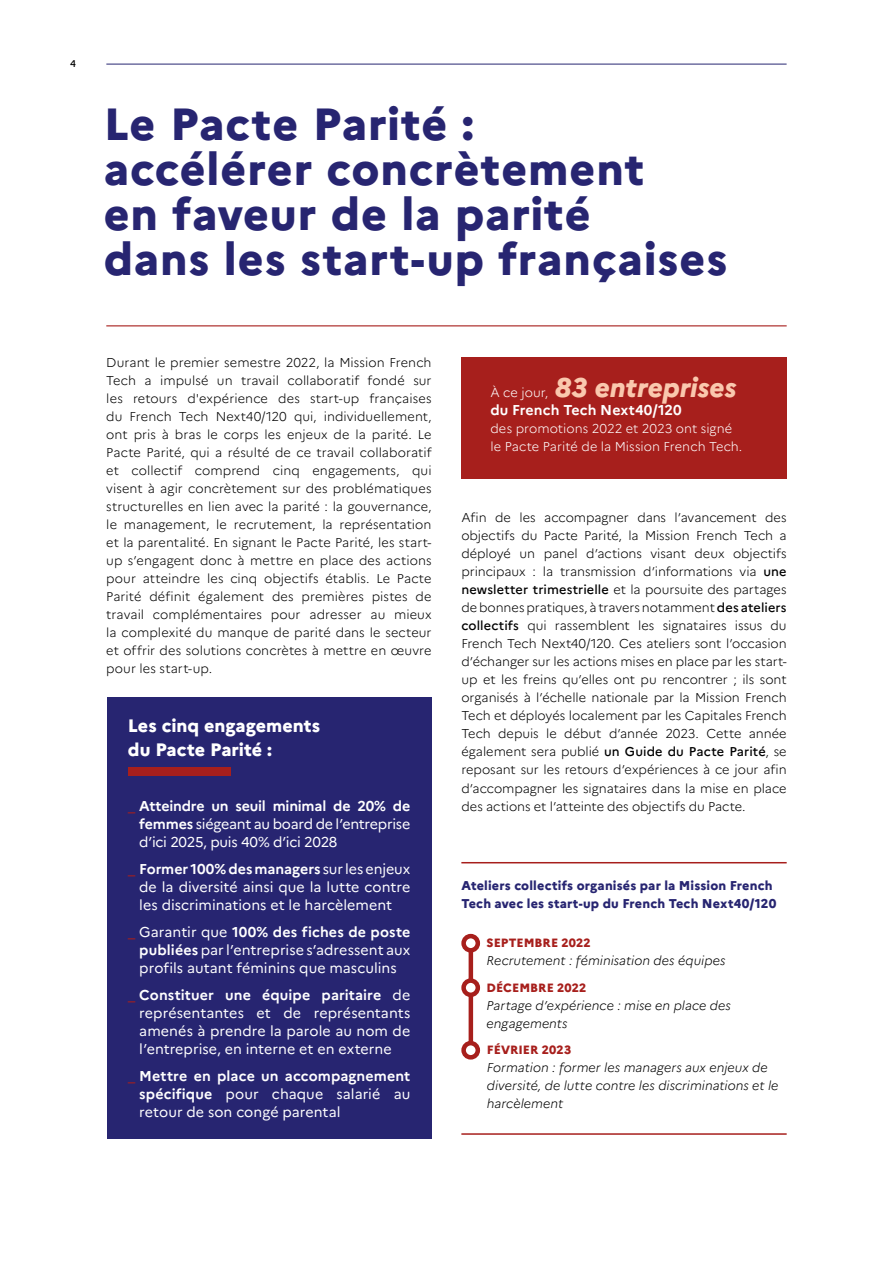
<style>
.page{position:relative;width:893px;height:1263px;background:#fff}
.page>*{position:absolute;margin:0;border:0;box-sizing:border-box;transform-origin:0 0}
.t1{font:800 45px/45px "Marianne";letter-spacing:.02em;color:#272571}
.t2{font:italic 800 27px "Marianne";letter-spacing:-.005em;color:#fac8ae}
.t3{font:800 18px/24px "Marianne";color:#fff}
.t4{font:14.25px/18px "Marianne";color:#fff;text-align:justify}
.t5{font:700 14.25px "Marianne";letter-spacing:.005em;color:#fff}
.t6{font:300 12.75px/18px "Marianne";color:#000;text-align:justify}
.t7{font:italic 300 12.75px/18px "Marianne";letter-spacing:.005em;color:#000}
.t8{font:800 12.75px/18px "Marianne";letter-spacing:.015em;color:#272571}
.t9{font:300 12.75px/18px "Marianne";letter-spacing:.005em;color:#fff}
.t10{font:800 12px "Marianne";letter-spacing:.005em;color:#a71f1c}
.t11{font:500 9.75px "Marianne";color:#000}
.s1{color:#a71f1c}
.s2{font-weight:700}
.s3{font-weight:300;font-style:normal;font-size:12.75px;color:#fff}
.s4{font-weight:500}
</style>
<div class="page">
<hr style="left:106px;top:64px;width:681px;height:1px;background:#272571">
<hr style="left:469px;top:946px;width:4px;height:108px;background:#a71f1c">
<hr style="left:461px;top:862px;width:326px;height:1px;background:#a71f1c">
<hr style="left:461px;top:1133px;width:326px;height:2px;background:#a71f1c">
<div style="left:461px;top:357px;width:326px;height:121px;background:#a71f1c"></div>
<svg style="left:464px;top:936px;width:14px;height:14px"></svg>
<div style="left:461px;top:934px;width:19px;height:18px;border:4px solid #a71f1c;border-radius:50%"></div>
<svg style="left:464px;top:981px;width:14px;height:14px"></svg>
<div style="left:461px;top:978px;width:19px;height:19px;border:4px solid #a71f1c;border-radius:50%"></div>
<svg style="left:464px;top:1043px;width:14px;height:14px"></svg>
<div style="left:461px;top:1041px;width:19px;height:18px;border:4px solid #a71f1c;border-radius:50%"></div>
<div style="left:107px;top:697px;width:325px;height:441px;background:#272571"></div>
<div style="left:128px;top:767px;width:102px;height:8px;background:#a71f1c"></div>
<hr style="left:106px;top:325px;width:681px;height:1px;background:#a71f1c">
<p class="t11" style="left:70px;top:56px;width:7px">4</p>
<h1 class="t1" style="left:104px;top:98px;width:625px">Le Pacte Parité :<br>accélérer concrètement<br>en faveur de la parité<br>dans les start-up françaises</h1>
<p class="t6" style="left:106px;top:352px;width:327px">Durant le premier semestre 2022, la Mission French Tech a impulsé un travail collaboratif fondé sur les retours d'expérience des start-up françaises du French Tech Next40/120 qui, individuellement, ont pris à bras le corps les enjeux de la parité. Le Pacte Parité, qui a résulté de ce travail collaboratif et collectif comprend cinq engagements, qui visent à agir concrètement sur des problématiques structurelles en lien avec la parité : la gouvernance, le management, le recrutement, la représentation et la parentalité. En signant le Pacte Parité, les start&shy;up s’engagent donc à mettre en place des actions pour atteindre les cinq objectifs établis. Le Pacte Parité définit également des premières pistes de travail complémentaires pour adresser au mieux la complexité du manque de parité dans le secteur et offrir des solutions concrètes à mettre en œuvre pour les start-up.</p>
<h3 class="t3" style="left:128px;top:712px;width:194px">Les cinq engagements du Pacte Parité :</h3>
<p class="t4" style="left:139px;top:796px;width:273px;text-indent:-11px"><span class="s1">_</span> <span class="s2">Atteindre un seuil minimal de 20% de femmes</span> siégeant au board de l’entreprise d’ici 2025, puis 40% d’ici 2028</p>
<p class="t4" style="left:139px;top:859px;width:273px;text-indent:-11px"><span class="s1">_</span> <span class="s2">Former 100% des managers</span> sur les enjeux de la diversité ainsi que la lutte contre les discriminations et le harcèlement</p>
<p class="t4" style="left:139px;top:922px;width:273px;text-indent:-11px"><span class="s1">_</span> Garantir que <span class="s2">100% des fiches de poste publiées</span> par l’entreprise s’adressent aux profils autant féminins que masculins</p>
<p class="t4" style="left:139px;top:985px;width:273px;text-indent:-11px"><span class="s1">_</span> <span class="s2">Constituer une équipe paritaire</span> de représentantes et de représentants amenés à prendre la parole au nom de l’entreprise, en interne et en externe</p>
<p class="t4" style="left:139px;top:1066px;width:273px;text-indent:-11px"><span class="s1">_</span> <span class="s2">Mettre en place un accompagnement spécifique</span> pour chaque salarié au retour de son congé parental</p>
<h2 class="t2" style="left:490px;top:366px;width:248px"><span class="s3">À ce jour,</span> 83 entreprises</h2>
<p class="t5" style="left:490px;top:398px;width:193px">du French Tech Next40/120</p>
<p class="t9" style="left:490px;top:418px;width:253px">des promotions 2022 et 2023 ont signé le Pacte Parité de la Mission French Tech.</p>
<p class="t6" style="left:461px;top:508px;width:327px">Afin de les accompagner dans l’avancement des objectifs du Pacte Parité, la Mission French Tech a déployé un panel d’actions visant deux objectifs principaux : la transmission d’informations via <span class="s4">une newsletter trimestrielle</span> et la poursuite des partages de bonnes pratiques, à travers notamment <span class="s4">des ateliers collectifs</span> qui rassemblent les signataires issus du French Tech Next40/120. Ces ateliers sont l’occasion d’échanger sur les actions mises en place par les start&shy;up et les freins qu’elles ont pu rencontrer ; ils sont organisés à l’échelle nationale par la Mission French Tech et déployés localement par les Capitales French Tech depuis le début d’année 2023. Cette année également sera publié <span class="s4">un Guide du Pacte Parité</span>, se reposant sur les retours d’expériences à ce jour afin d’accompagner les signataires dans la mise en place des actions et l’atteinte des objectifs du Pacte.</p>
<p class="t8" style="left:461px;top:875px;width:316px">Ateliers collectifs organisés par la Mission French<br>Tech avec les start-up du French Tech Next40/120</p>
<p class="t10" style="left:487px;top:934px;width:106px">SEPTEMBRE 2022</p>
<p class="t7" style="left:487px;top:951px;width:241px">Recrutement : féminisation des équipes</p>
<p class="t10" style="left:487px;top:978px;width:101px">DÉCEMBRE 2022</p>
<p class="t7" style="left:487px;top:995px;width:246px">Partage d’expérience : mise en place des engagements</p>
<p class="t10" style="left:487px;top:1041px;width:86px">FÉVRIER 2023</p>
<p class="t7" style="left:487px;top:1058px;width:293px">Formation : former les managers aux enjeux de diversité, de lutte contre les discriminations et le harcèlement</p>
</div>
